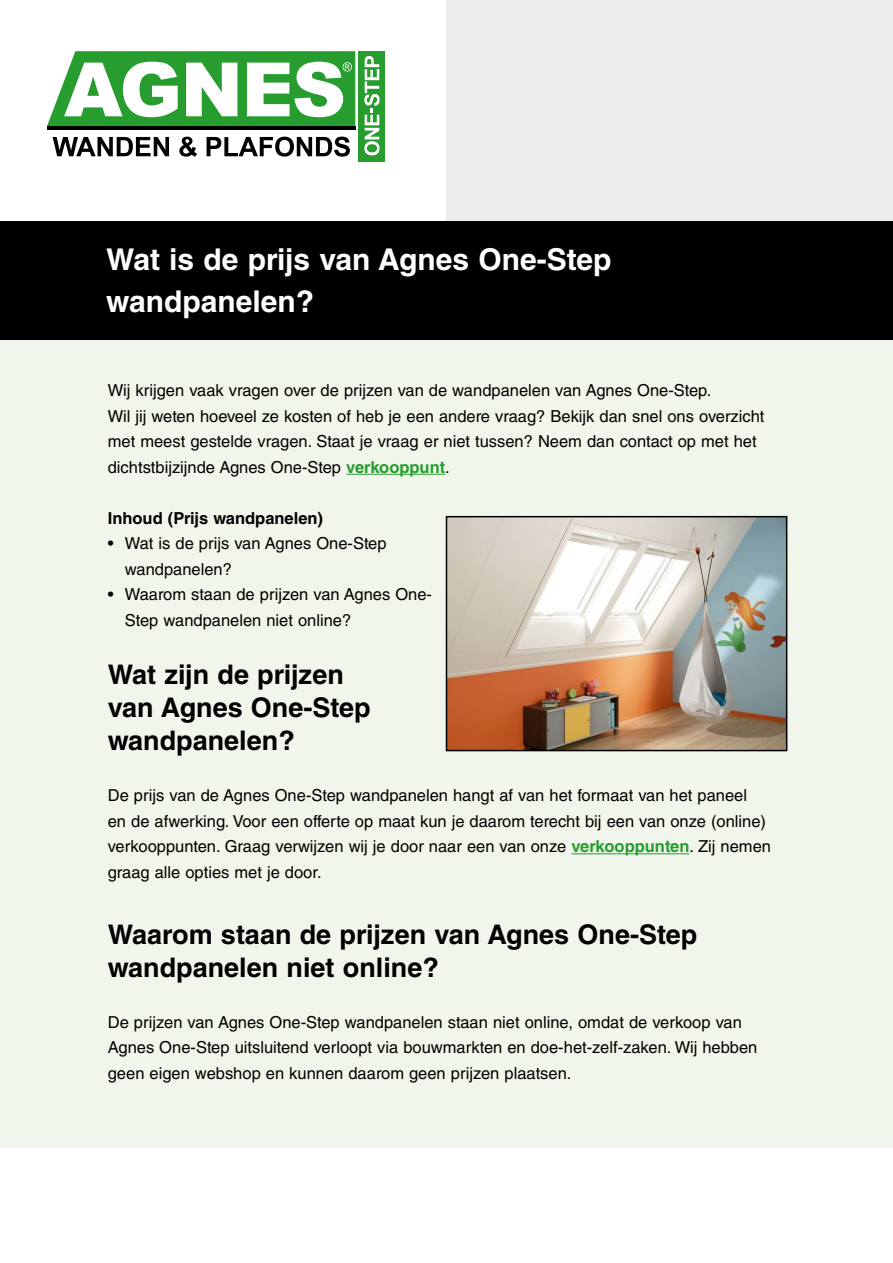
<style>
.page{position:relative;width:893px;height:1263px;background:#fff}
.page>*{position:absolute;margin:0;border:0;box-sizing:border-box;transform-origin:0 0}
.t1{font:700 30px/42px "Helvetica LT Std";color:#fff}
.t2{font:700 27px/33px "Helvetica LT Std";color:#000}
.t3{font:16.5px/25.5px "Helvetica LT Std";color:#000}
.t4{font:700 16.5px "Helvetica LT Std";color:#000}
.s1{font-weight:700;color:#269d2e}
</style>
<div class="page">
<svg style="left:53px;top:137px;width:116px;height:19px"></svg>
<svg style="left:179px;top:137px;width:18px;height:20px"></svg>
<svg style="left:207px;top:137px;width:143px;height:20px"></svg>
<hr style="left:47px;top:127px;width:308px;height:3px;background:#000">
<div style="left:358px;top:51px;width:27px;height:110px;background:#269d2e"></div>
<svg style="left:364px;top:56px;width:16px;height:99px"></svg>
<svg style="left:47px;top:51px;width:308px;height:76px"></svg>
<div style="left:446px;top:0;width:447px;height:221px;background:#eceded"></div>
<div style="left:0;top:221px;width:893px;height:119px;background:#000"></div>
<div style="left:0;top:340px;width:893px;height:808px;background:#f0f6eb"></div>
<hr style="left:346px;top:474px;width:99px;height:1px;background:#269d2e">
<hr style="left:571px;top:853px;width:118px;height:1px;background:#269d2e">
<img style="left:449px;top:519px;width:335px;height:229px">
<div style="left:446px;top:516px;width:341px;height:235px;border:2px solid #000"></div>
<h1 class="t1" style="left:106px;top:238px;width:507px">Wat is de prijs van Agnes One-Step wandpanelen?</h1>
<p class="t3" style="left:108px;top:377px;width:658px">Wij krijgen vaak vragen over de prijzen van de wandpanelen van Agnes One-Step.<br>Wil jij weten hoeveel ze kosten of heb je een andere vraag? Bekijk dan snel ons overzicht met meest gestelde vragen. Staat je vraag er niet tussen? Neem dan contact op met het dichtstbijzijnde Agnes One-Step <span class="s1">verkooppunt</span>.</p>
<p class="t4" style="left:108px;top:508px;width:217px">Inhoud (Prijs wandpanelen)</p>
<p class="t3" style="left:125px;top:530px;width:263px;text-indent:-17px">• Wat is de prijs van Agnes One-Step wandpanelen?</p>
<p class="t3" style="left:125px;top:581px;width:309px;text-indent:-17px">• Waarom staan de prijzen van Agnes One-<br>Step wandpanelen niet online?</p>
<h2 class="t2" style="left:108px;top:658px;width:264px">Wat zijn de prijzen van Agnes One-Step wandpanelen?</h2>
<p class="t3" style="left:108px;top:782px;width:665px">De prijs van de Agnes One-Step wandpanelen hangt af van het formaat van het paneel<br>en de afwerking. Voor een offerte op maat kun je daarom terecht bij een van onze (online) verkooppunten. Graag verwijzen wij je door naar een van onze <span class="s1">verkooppunten</span>. Zij nemen graag alle opties met je door.</p>
<h2 class="t2" style="left:108px;top:917px;width:591px">Waarom staan de prijzen van Agnes One-Step wandpanelen niet online?</h2>
<p class="t3" style="left:108px;top:1009px;width:651px">De prijzen van Agnes One-Step wandpanelen staan niet online, omdat de verkoop van<br>Agnes One-Step uitsluitend verloopt via bouwmarkten en doe-het-zelf-zaken. Wij hebben geen eigen webshop en kunnen daarom geen prijzen plaatsen.</p>
</div>
